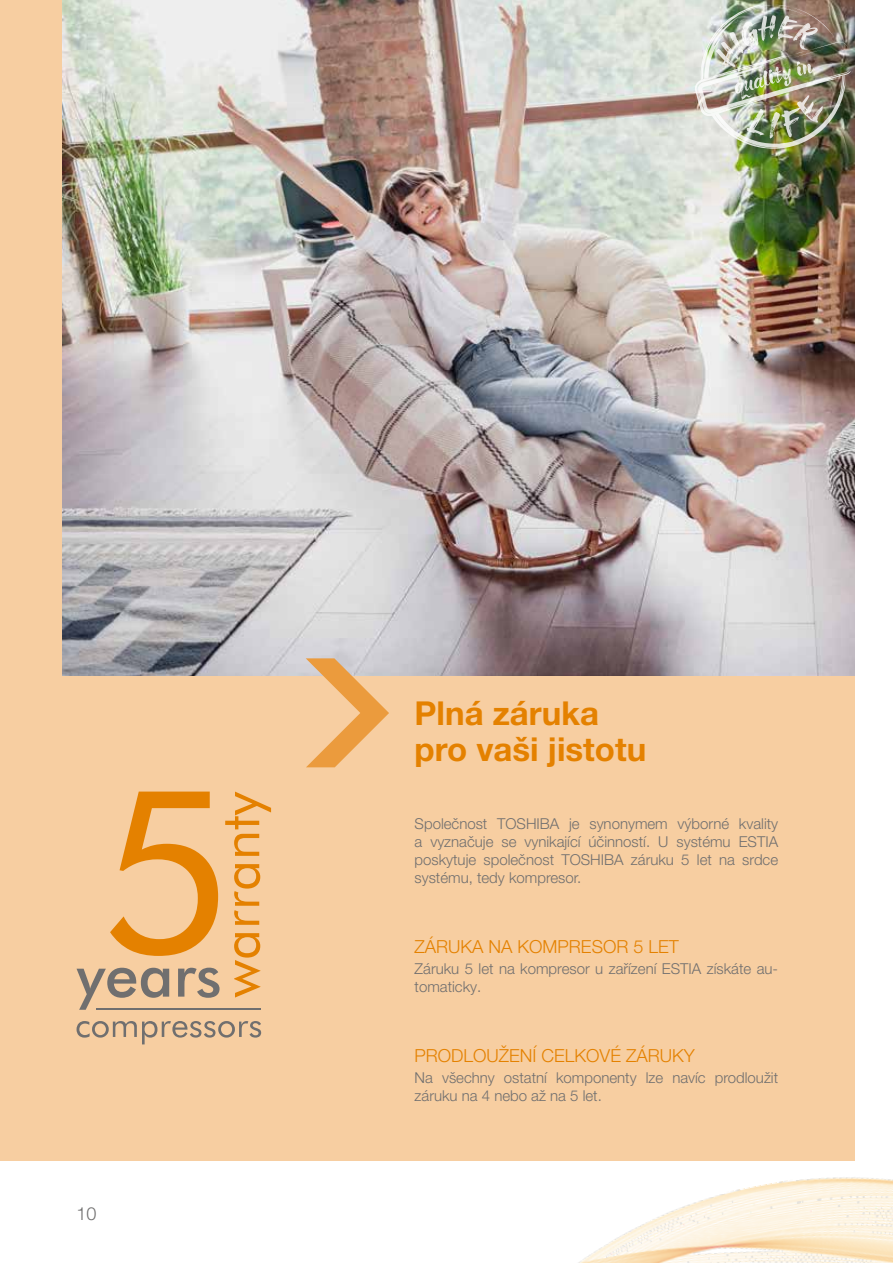
<style>
.page{position:relative;width:893px;height:1263px;background:#fff}
.page>*{position:absolute;margin:0;border:0;box-sizing:border-box;transform-origin:0 0}
.t1{font:700 33px/36px "Helvetica Neue LT Pro";color:#e48100}
.t2{font:300 18px "Helvetica Neue LT Pro";color:#e48100}
.t3{font:300 18px "Helvetica Neue LT Pro";color:#706f6f}
.t4{font:300 15px/18px "Helvetica Neue LT Pro";color:#706f6f}
</style>
<div class="page">
<img style="left:578px;top:1177px;width:315px;height:86px">
<div style="left:0;top:0;width:855px;height:1161px;background:#f7cea1"></div>
<img style="left:63px;top:0;width:792px;height:675px">
<svg style="left:306px;top:658px;width:83px;height:109px"></svg>
<svg style="left:110px;top:791px;width:108px;height:165px"></svg>
<svg style="left:77px;top:968px;width:92px;height:42px"></svg>
<svg style="left:178px;top:968px;width:42px;height:30px"></svg>
<svg style="left:77px;top:1021px;width:184px;height:23px"></svg>
<svg style="left:234px;top:933px;width:27px;height:64px"></svg>
<svg style="left:234px;top:864px;width:26px;height:61px"></svg>
<svg style="left:225px;top:791px;width:46px;height:65px"></svg>
<hr style="left:96px;top:1008px;width:165px;height:2px;background:#706f6f">
<img style="left:695px;top:5px;width:159px;height:144px">
<p class="t3" style="left:77px;top:1202px;width:22px">10</p>
<h1 class="t1" style="left:415px;top:694px;width:233px">Plná záruka pro vaši jistotu</h1>
<p class="t4" style="left:415px;top:814px;width:365px;text-align:justify">Společnost TOSHIBA je synonymem výborné kvality a vyznačuje se vynikající účinností. U systému ESTIA poskytuje společnost TOSHIBA záruku 5 let na srdce systému, tedy kompresor.</p>
<p class="t2" style="left:415px;top:935px;width:266px">ZÁRUKA NA KOMPRESOR 5 LET</p>
<p class="t4" style="left:415px;top:959px;width:365px">Záruku 5 let na kompresor u zařízení ESTIA získáte au&shy;tomaticky.</p>
<p class="t2" style="left:415px;top:1045px;width:282px">PRODLOUŽENÍ CELKOVÉ ZÁRUKY</p>
<p class="t4" style="left:415px;top:1069px;width:365px">Na všechny ostatní komponenty lze navíc prodloužit záruku na 4 nebo až na 5 let.</p>
</div>
